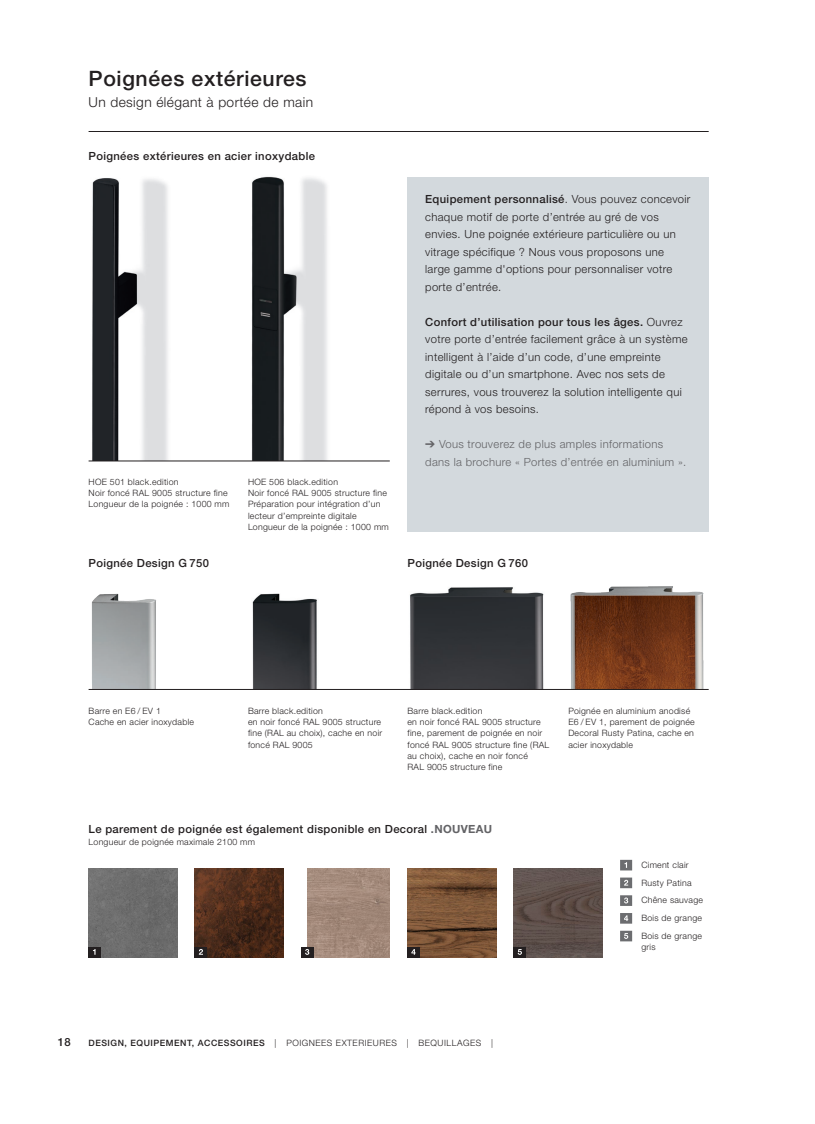
<style>
.page{position:relative;width:815px;height:1124px;background:#fff}
.page>*{position:absolute;margin:0;border:0;box-sizing:border-box;transform-origin:0 0}
.t1{font:500 21.25px "Hoermann Helvetica Neue";letter-spacing:.03em;color:#231f20}
.t2{font:300 13.75px "Hoermann Helvetica Neue";letter-spacing:.03em;color:#231f20}
.t3{font:300 11.25px/17.5px "Hoermann Helvetica Neue";letter-spacing:.03em;color:#231f20}
.t4{font:500 11.25px "Hoermann Helvetica Neue";letter-spacing:.03em;color:#231f20}
.t5{font:300 11.25px/17.5px "Hoermann Helvetica Neue";letter-spacing:.03em;color:#636366}
.t6{font:300 8.75px/11.2px "Hoermann Helvetica Neue";letter-spacing:.03em;color:#231f20}
.t7{font:300 8.75px "Hoermann Helvetica Neue";letter-spacing:.06em;color:#231f20}
.s1{font-weight:500}
.s2{font-weight:700;color:#636366}
</style>
<div class="page">
<div style="left:407px;top:177px;width:302px;height:354px;background:#d3d9dd"></div>
<img style="left:91px;top:593px;width:65px;height:96px">
<img style="left:252px;top:593px;width:67px;height:96px">
<img style="left:409px;top:587px;width:135px;height:102px">
<img style="left:570px;top:586px;width:134px;height:103px">
<div style="left:89px;top:868px;width:88px;height:89px;background:#6d6d6d"></div>
<img style="left:308px;top:868px;width:82px;height:89px">
<img style="left:407px;top:868px;width:89px;height:89px">
<img style="left:195px;top:868px;width:88px;height:89px">
<img style="left:514px;top:868px;width:88px;height:89px">
<img style="left:92px;top:178px;width:76px;height:282px">
<img style="left:251px;top:176px;width:76px;height:284px">
<hr style="left:89px;top:460px;width:301px;height:1px;background:#231f20">
<hr style="left:89px;top:689px;width:620px;height:1px;background:#231f20">
<div style="left:89px;top:946px;width:12px;height:11px;background:#231f20"></div>
<svg style="left:93px;top:949px;width:3px;height:5px"></svg>
<div style="left:195px;top:946px;width:12px;height:11px;background:#231f20"></div>
<svg style="left:199px;top:949px;width:4px;height:5px"></svg>
<div style="left:301px;top:946px;width:12px;height:11px;background:#231f20"></div>
<svg style="left:305px;top:949px;width:4px;height:5px"></svg>
<div style="left:407px;top:946px;width:13px;height:11px;background:#231f20"></div>
<svg style="left:411px;top:949px;width:5px;height:5px"></svg>
<div style="left:514px;top:946px;width:12px;height:11px;background:#231f20"></div>
<svg style="left:518px;top:949px;width:4px;height:5px"></svg>
<svg style="left:620px;top:859px;width:12px;height:11px"></svg>
<svg style="left:620px;top:877px;width:12px;height:11px"></svg>
<svg style="left:620px;top:895px;width:12px;height:10px"></svg>
<svg style="left:620px;top:913px;width:12px;height:10px"></svg>
<svg style="left:620px;top:930px;width:12px;height:11px"></svg>
<hr style="left:89px;top:131px;width:620px;height:1px;background:#231f20">
<h1 class="t1" style="left:89px;top:64px;width:220px">Poignées extérieures</h1>
<h2 class="t2" style="left:89px;top:93px;width:226px">Un design élégant à portée de main</h2>
<p class="t4" style="left:89px;top:148px;width:228px">Poignées extérieures en acier inoxydable</p>
<p class="t6" style="left:89px;top:475px;width:142px">HOE 501 black.edition<br>Noir foncé RAL 9005 structure fine<br>Longueur de la poignée : 1000 mm</p>
<p class="t6" style="left:248px;top:475px;width:142px">HOE 506 black.edition<br>Noir foncé RAL 9005 structure fine<br>Préparation pour intégration d’un lecteur d’empreinte digitale<br>Longueur de la poignée : 1000 mm</p>
<p class="t3" style="left:425px;top:189px;width:267px"><span class="s1">Equipement personnalisé</span>. Vous pouvez concevoir chaque motif de porte d’entrée au gré de vos envies. Une poignée extérieure particulière ou un vitrage spécifique ? Nous vous proposons une large gamme d'options pour personnaliser votre porte d’entrée.</p>
<p class="t3" style="left:425px;top:312px;width:264px"><span class="s1">Confort d’utilisation pour tous les âges.</span> Ouvrez votre porte d’entrée facilement grâce à un système intelligent à l’aide d’un code, d’une empreinte digitale ou d’un smartphone. Avec nos sets de serrures, vous trouverez la solution intelligente qui répond à vos besoins.</p>
<p class="t5" style="left:425px;top:434px;width:263px">➔ Vous trouverez de plus amples informations dans la brochure « Portes d’entrée en aluminium ».</p>
<p class="t4" style="left:89px;top:555px;width:122px">Poignée Design G 750</p>
<p class="t4" style="left:407px;top:555px;width:122px">Poignée Design G 760</p>
<p class="t6" style="left:89px;top:704px;width:107px">Barre en E6 / EV 1<br>Cache en acier inoxydable</p>
<p class="t6" style="left:407px;top:704px;width:143px">Barre black.edition<br>en noir foncé RAL 9005 structure fine, parement de poignée en noir foncé RAL 9005 structure fine (RAL au choix), cache en noir foncé<br>RAL 9005 structure fine</p>
<p class="t6" style="left:568px;top:704px;width:128px">Poignée en aluminium anodisé<br>E6 / EV 1, parement de poignée<br>Decoral Rusty Patina, cache en acier inoxydable</p>
<p class="t6" style="left:248px;top:704px;width:136px">Barre black.edition<br>en noir foncé RAL 9005 structure fine (RAL au choix), cache en noir foncé RAL 9005</p>
<p class="t4" style="left:89px;top:821px;width:405px">Le parement de poignée est également disponible en Decoral <span class="s2">.NOUVEAU</span></p>
<p class="t6" style="left:89px;top:835px;width:168px">Longueur de poignée maximale 2100 mm</p>
<p class="t4" style="left:58px;top:1033px;width:14px">18</p>
<p class="t7" style="left:89px;top:1036px;width:406px"><span class="s1">DESIGN, EQUIPEMENT, ACCESSOIRES</span> | POIGNEES EXTERIEURES | BEQUILLAGES |</p>
<p class="t6" style="left:641px;top:855px;width:63px;line-height:17.8px">Ciment clair<br>Rusty Patina<br>Chêne sauvage<br>Bois de grange<br>Bois de grange</p>
<p class="t6" style="left:641px;top:940px;width:16px">gris</p>
</div>
